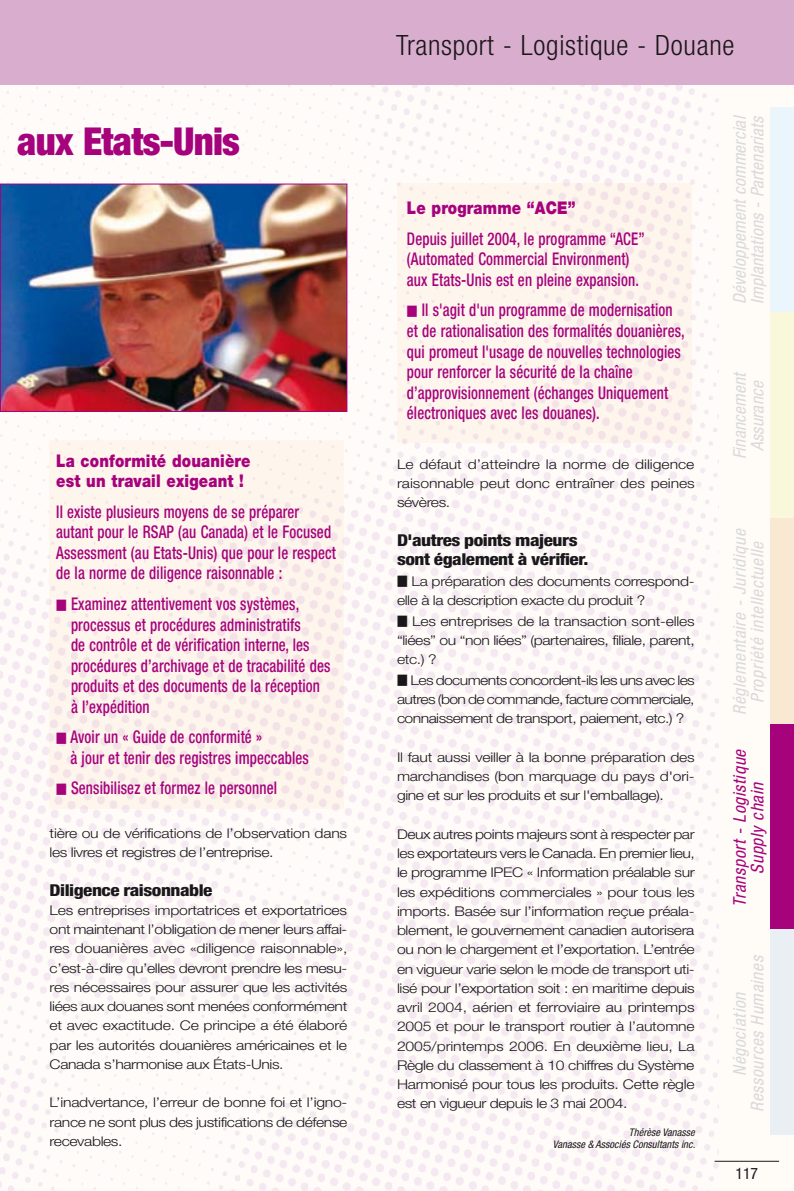
<style>
.page{position:relative;width:794px;height:1191px;background:#fff}
.page>*{position:absolute;margin:0;border:0;box-sizing:border-box;transform-origin:0 0}
.t1{font:900 condensed 38.5px "Helvetica Neue";letter-spacing:-.02em;color:#a5027c}
.t2{font:300 condensed 28px "Helvetica Neue";letter-spacing:.025em;color:#1a171b}
.t3{font:500 condensed 17.5px/20.7px "Helvetica Neue";letter-spacing:.01em;color:#a5027c;scale:.85 1}
.t4{font:italic condensed 17.5px/17.5px "Helvetica Neue";color:#d9dadb;text-align:center}
.t5{font:900 17.5px/20.7px "Helvetica Neue";letter-spacing:.01em;color:#a5027c;scale:.85 1}
.t6{font:italic condensed 17.5px/17.5px "Helvetica Neue";color:#a5027c;text-align:center}
.t7{font:800 condensed 16.45px/19.2px "Helvetica Neue";letter-spacing:-.025em;color:#1a171b;scale:1.18 1}
.t8{font:condensed 15.75px "Helvetica Neue";color:#1a171b}
.t9{font:300 13.47px/19.2px "Helvetica Neue";letter-spacing:-.025em;color:#1a171b;text-align:justify;scale:1.18 1}
.t10{font:italic condensed 10.5px/12.2px "Helvetica Neue";letter-spacing:.005em;color:#1a171b;text-align:right}
.s1{font-family:"Universal Newswith Comm Pi";font-weight:400;font-stretch:normal;font-size:14px}
.s2{font-family:"Universal Newswith Comm Pi";font-weight:400;font-size:14px}
</style>
<div class="page">
<div style="left:0;top:84px;width:794px;height:1107px;background:#fffbf7"></div>
<img style="left:0;top:84px;width:718px;height:1107px">
<div style="left:0;top:0;width:794px;height:84px;background:#d9adcd"></div>
<div style="left:770px;top:107px;width:24px;height:205px;background:#eaf6fc"></div>
<div style="left:770px;top:312px;width:24px;height:206px;background:#f9f8da"></div>
<div style="left:770px;top:518px;width:24px;height:206px;background:#fae9d2"></div>
<div style="left:770px;top:724px;width:24px;height:205px;background:#a5027c"></div>
<div style="left:770px;top:929px;width:24px;height:206px;background:#e9eff3"></div>
<hr style="left:714px;top:1160px;width:65px;height:1px;background:#1a171b">
<svg style="left:50px;top:441px;width:294px;height:368px;fill:#fef5ed"></svg>
<svg style="left:397px;top:184px;width:294px;height:259px;fill:#fef5ed"></svg>
<img style="left:2px;top:186px;width:343px;height:224px">
<div style="left:0;top:184px;width:347px;height:228px;border:1px solid #a5027c"></div>
<h1 class="t1" style="left:17px;top:118px;width:224px">aux Etats-Unis</h1>
<p class="t5" style="left:56px;top:450px;width:230px">La conformité douanière est un travail exigeant !</p>
<p class="t3" style="left:56px;top:501px;width:331px">Il existe plusieurs moyens de se préparer autant pour le RSAP (au Canada) et le Focused Assessment (au Etats-Unis) que pour le respect de la norme de diligence raisonnable :</p>
<p class="t3" style="left:71px;top:593px;width:307px;text-indent:-15px"><span class="s1">M</span> Examinez attentivement vos systèmes, processus et procédures administratifs<br>de contrôle et de vérification interne, les procédures d’archivage et de tracabilité des produits et des documents de la réception à l’expédition</p>
<p class="t3" style="left:70px;top:726px;width:282px;text-indent:-14px"><span class="s1">M</span> Avoir un « Guide de conformité »<br>à jour et tenir des registres impeccables</p>
<p class="t3" style="left:56px;top:777px;width:261px"><span class="s1">M</span> Sensibilisez et formez le personnel</p>
<p class="t9" style="left:50px;top:823px;width:254px">tière ou de vérifications de l’observation dans les livres et registres de l’entreprise.</p>
<p class="t7" style="left:50px;top:879px;width:140px">Diligence raisonnable</p>
<p class="t9" style="left:50px;top:900px;width:254px">Les entreprises importatrices et exportatrices ont maintenant l’obligation de mener leurs affai&shy;res douanières avec «diligence raisonnable», c’est-à-dire qu’elles devront prendre les mesu&shy;res nécessaires pour assurer que les activités liées aux douanes sont menées conformément et avec exactitude. Ce principe a été élaboré par les autorités douanières américaines et le Canada s’harmonise aux États-Unis.</p>
<p class="t9" style="left:50px;top:1092px;width:254px">L’inadvertance, l’erreur de bonne foi et l’igno&shy;rance ne sont plus des justifications de défense recevables.</p>
<h2 class="t2" style="left:396px;top:29px;width:340px">Transport - Logistique - Douane</h2>
<p class="t5" style="left:407px;top:198px;width:200px">Le programme “ACE”</p>
<p class="t3" style="left:407px;top:228px;width:281px">Depuis juillet 2004, le programme “ACE” (Automated Commercial Environment) aux Etats-Unis est en pleine expansion.</p>
<p class="t3" style="left:407px;top:300px;width:328px"><span class="s1">M</span> Il s'agit d'un programme de modernisation et de rationalisation des formalités douanières, qui promeut l'usage de nouvelles technologies pour renforcer la sécurité de la chaîne d’approvisionnement (échanges Uniquement électroniques avec les douanes).</p>
<p class="t9" style="left:397px;top:454px;width:254px">Le défaut d’atteindre la norme de diligence raisonnable peut donc entraîner des peines sévères.</p>
<p class="t7" style="left:397px;top:530px;width:164px">D'autres points majeurs sont également à vérifier.</p>
<p class="t9" style="left:397px;top:571px;width:254px"><span class="s2">M</span> La préparation des documents correspond&shy;elle à la description exacte du produit ?</p>
<p class="t9" style="left:397px;top:611px;width:254px"><span class="s2">M</span> Les entreprises de la transaction sont-elles “liées” ou “non liées” (partenaires, filiale, parent, etc.) ?</p>
<p class="t9" style="left:397px;top:670px;width:254px"><span class="s2">M</span> Les documents concordent-ils les uns avec les autres (bon de commande, facture commerciale, connaissement de transport, paiement, etc.) ?</p>
<p class="t9" style="left:397px;top:747px;width:254px">Il faut aussi veiller à la bonne préparation des marchandises (bon marquage du pays d'ori&shy;gine et sur les produits et sur l'emballage).</p>
<p class="t9" style="left:397px;top:824px;width:254px">Deux autres points majeurs sont à respecter par les exportateurs vers le Canada. En premier lieu, le programme IPEC « Information préalable sur les expéditions commerciales » pour tous les imports. Basée sur l’information reçue préala&shy;blement, le gouvernement canadien autorisera ou non le chargement et l’exportation. L’entrée en vigueur varie selon le mode de transport uti&shy;lisé pour l’exportation soit : en maritime depuis avril 2004, aérien et ferroviaire au printemps 2005 et pour le transport routier à l’automne 2005/printemps 2006. En deuxième lieu, La Règle du classement à 10 chiffres du Système Harmonisé pour tous les produits. Cette règle est en vigueur depuis le 3 mai 2004.</p>
<p class="t10" style="left:553px;top:1125px;width:144px">Thérèse Vanasse<br>Vanasse &amp; Associés Consultants inc.</p>
<p class="t4" style="left:731px;top:304px;width:190px;text-align:left;rotate:-90deg">Développement commercial<br>Implantations - Partenariats</p>
<p class="t4" style="left:731px;top:459px;width:89px;rotate:-90deg">Financement<br>Assurance</p>
<p class="t4" style="left:731px;top:715px;width:188px;rotate:-90deg">Réglementaire - Juridique<br>Propriété intellectuelle</p>
<p class="t6" style="left:731px;top:906px;width:159px;rotate:-90deg">Transport - Logistique<br>Supply chain</p>
<p class="t4" style="left:731px;top:1112px;width:159px;rotate:-90deg">Négociation<br>Ressources Humaines</p>
<p class="t8" style="left:735px;top:1163px;width:24px">117</p>
</div>
